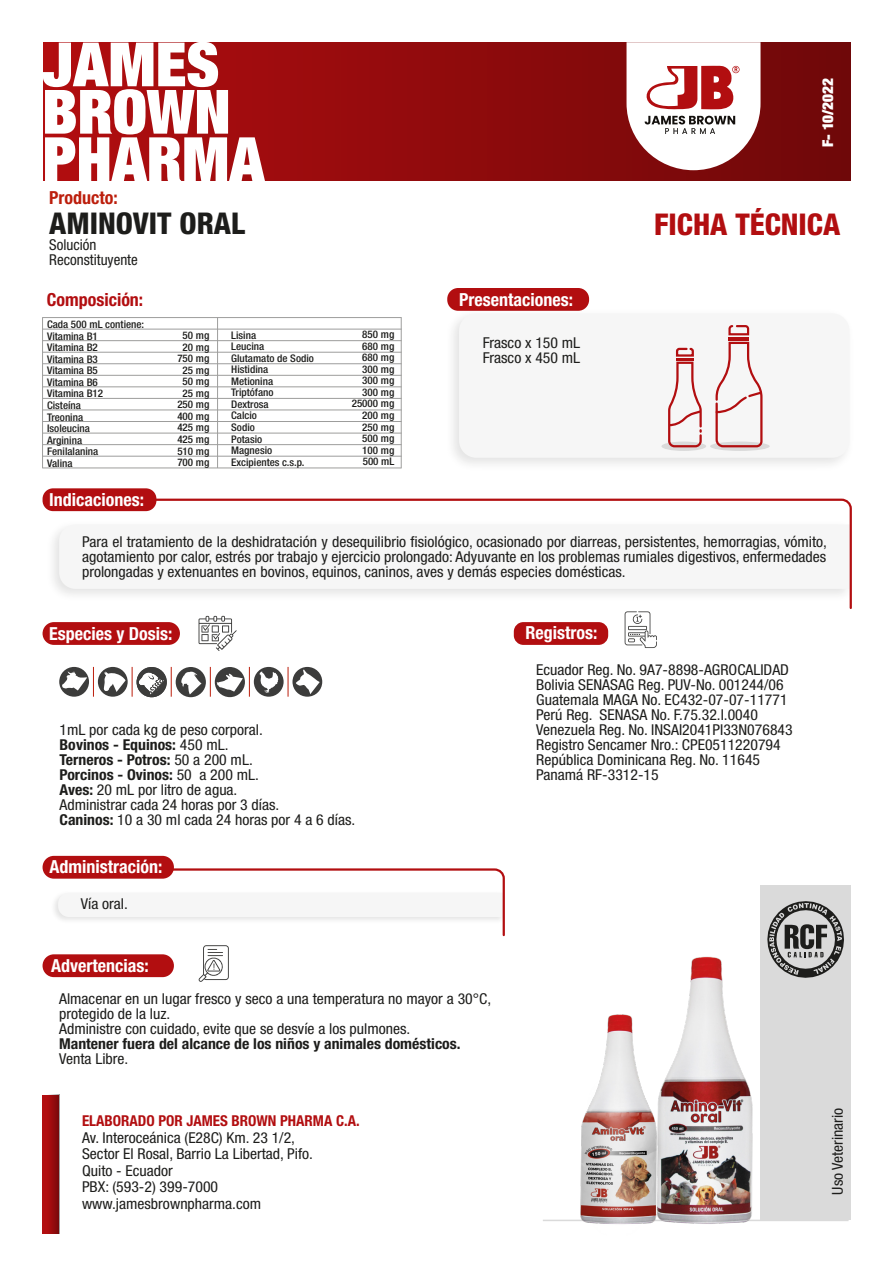
<style>
.page{position:relative;width:893px;height:1263px;background:#fff}
.page>*{position:absolute;margin:0;border:0;box-sizing:border-box;transform-origin:0 0}
.t1{font:900 condensed 61.2px/47.4px "Helvetica Neue LT Std";color:#fff}
.t2{font:800 condensed 30px "Helvetica Neue LT Std";color:#1d1d1b}
.t3{font:800 condensed 30px "Helvetica Neue LT Std";color:#b20e10}
.t4{font:700 condensed 18px "Helvetica Neue LT Std";color:#fff}
.t5{font:700 condensed 18px "Helvetica Neue LT Std";color:#b20e10}
.t6{font:700 condensed 18px "Helvetica Neue LT Std";color:#bc1e0c}
.t7{font:condensed 15px/15px "Helvetica Neue LT Std";color:#1d1d1b;scale:1.05 1}
.t8{font:700 condensed 15px "Helvetica Neue LT Std";color:#1d1d1b;scale:1.05 1}
.t9{font:700 condensed 15px "Helvetica Neue LT Std";color:#b20e10}
.t10{font:condensed 15px/15px "Helvetica Neue LT Std";color:#1d1d1b}
.t11{font:900 condensed 15px "Helvetica Neue LT Std";color:#fff}
.t12{font:500 condensed 10.5px/11.6px "Helvetica Neue LT Std";color:#1d1d1b;scale:1.05 1}
.s1{font-weight:700}
</style>
<div class="page">
<div style="left:761px;top:885px;width:90px;height:335px;background:#dadada"></div>
<svg style="left:767px;top:901px;width:77px;height:77px"></svg>
<div style="left:43px;top:488px;width:113px;height:23px;background:#b20e10;border-radius:11px"></div>
<div style="left:43px;top:622px;width:137px;height:23px;background:#b20e10;border-radius:11px"></div>
<div style="left:514px;top:622px;width:94px;height:23px;background:#b20e10;border-radius:10px"></div>
<div style="left:43px;top:856px;width:131px;height:23px;background:#b20e10;border-radius:11px"></div>
<div style="left:43px;top:954px;width:131px;height:23px;background:#b20e10;border-radius:11px"></div>
<div style="left:447px;top:288px;width:142px;height:23px;background:#b20e10;border-radius:11px"></div>
<img style="left:448px;top:305px;width:397px;height:159px">
<div style="left:459px;top:313px;width:390px;height:145px;background:#f6f6f6;border-radius:17px"></div>
<div style="left:59px;top:524px;width:93px;height:65px;background:#f6f6f6"></div>
<hr style="left:43px;top:329px;width:359px;height:1px;background:#9d9d9c">
<hr style="left:42px;top:317px;width:360px;height:1px;background:#9d9d9c">
<hr style="left:43px;top:340px;width:359px;height:1px;background:#9d9d9c">
<hr style="left:43px;top:352px;width:359px;height:1px;background:#9d9d9c">
<hr style="left:43px;top:363px;width:359px;height:1px;background:#9d9d9c">
<hr style="left:43px;top:375px;width:359px;height:1px;background:#9d9d9c">
<hr style="left:43px;top:386px;width:359px;height:1px;background:#9d9d9c">
<hr style="left:43px;top:398px;width:359px;height:1px;background:#9d9d9c">
<hr style="left:43px;top:410px;width:359px;height:1px;background:#9d9d9c">
<hr style="left:43px;top:421px;width:359px;height:1px;background:#9d9d9c">
<hr style="left:43px;top:456px;width:359px;height:1px;background:#9d9d9c">
<hr style="left:42px;top:468px;width:359px;height:1px;background:#9d9d9c">
<hr style="left:43px;top:444px;width:359px;height:1px;background:#9d9d9c">
<hr style="left:43px;top:433px;width:359px;height:1px;background:#9d9d9c">
<hr style="left:93px;top:667px;width:1px;height:30px;background:#bc1e0c">
<hr style="left:132px;top:667px;width:1px;height:30px;background:#bc1e0c">
<hr style="left:171px;top:667px;width:1px;height:30px;background:#bc1e0c">
<hr style="left:210px;top:667px;width:1px;height:30px;background:#bc1e0c">
<hr style="left:249px;top:667px;width:1px;height:30px;background:#bc1e0c">
<hr style="left:288px;top:667px;width:1px;height:30px;background:#bc1e0c">
<svg style="left:59px;top:667px;width:30px;height:30px"></svg>
<svg style="left:98px;top:667px;width:30px;height:30px"></svg>
<svg style="left:254px;top:667px;width:30px;height:30px"></svg>
<svg style="left:292px;top:667px;width:30px;height:30px"></svg>
<hr style="left:217px;top:318px;width:1px;height:150px;background:#9d9d9c">
<hr style="left:42px;top:318px;width:1px;height:150px;background:#9d9d9c">
<hr style="left:401px;top:318px;width:1px;height:150px;background:#9d9d9c">
<hr style="left:543px;top:1220px;width:306px;height:1px;background:#dadada">
<img style="left:656px;top:943px;width:150px;height:281px">
<div style="left:43px;top:43px;width:807px;height:138px;background:linear-gradient(to right,#b20e10,#6f0809)"></div>
<svg style="left:626px;top:42px;width:134px;height:128px"></svg>
<svg style="left:137px;top:667px;width:30px;height:30px"></svg>
<svg style="left:176px;top:667px;width:30px;height:30px"></svg>
<svg style="left:215px;top:667px;width:30px;height:30px"></svg>
<svg style="left:152px;top:497px;width:700px;height:112px"></svg>
<svg style="left:58px;top:867px;width:447px;height:70px"></svg>
<div style="left:43px;top:1095px;width:16px;height:138px;background:#b20e10"></div>
<svg style="left:49px;top:1095px;width:10px;height:138px"></svg>
<svg style="left:199px;top:616px;width:38px;height:35px"></svg>
<svg style="left:625px;top:611px;width:32px;height:37px"></svg>
<svg style="left:199px;top:945px;width:30px;height:37px"></svg>
<div style="left:710px;top:442px;width:60px;height:9px;background:#dadada;border-radius:50%"></div>
<div style="left:661px;top:442px;width:45px;height:9px;background:#dadada;border-radius:50%"></div>
<svg style="left:668px;top:347px;width:34px;height:101px"></svg>
<svg style="left:715px;top:325px;width:49px;height:123px"></svg>
<img style="left:580px;top:1014px;width:76px;height:210px">
<h1 class="t1" style="left:43px;top:39px;width:223px">JAMES<br>BROWN<br>PHARMA</h1>
<p class="t6" style="left:49px;top:187px;width:70px">Producto:</p>
<h2 class="t2" style="left:49px;top:204px;width:197px">AMINOVIT ORAL</h2>
<p class="t10" style="left:49px;top:237px;width:90px">Solución<br>Reconstituyente</p>
<p class="t5" style="left:47px;top:289px;width:98px">Composición:</p>
<p class="t12" style="left:47px;top:318px;width:94px">Cada 500 mL contiene:<br>Vitamina B1<br>Vitamina B2<br>Vitamina B3<br>Vitamina B5<br>Vitamina B6<br>Vitamina B12<br>Cisteína<br>Treonina<br>Isoleucina<br>Arginina<br>Fenilalanina<br>Valina</p>
<p class="t4" style="left:49px;top:488px;width:96px">Indicaciones:</p>
<p class="t12" style="left:177px;top:329px;width:32px;text-align:center">50 mg<br>20 mg<br>750 mg<br>25 mg<br>50 mg<br>25 mg<br>250 mg<br>400 mg<br>425 mg<br>425 mg<br>510 mg<br>700 mg</p>
<p class="t12" style="left:352px;top:328px;width:42px;text-align:right">850 mg<br>680 mg<br>680 mg<br>300 mg<br>300 mg<br>300 mg<br>25000 mg<br>200 mg<br>250 mg<br>500 mg<br>100 mg<br>500 mL</p>
<p class="t12" style="left:231px;top:329px;width:80px">Lisina<br>Leucina<br>Glutamato de Sodio<br>Histidina<br>Metionina<br>Triptófano<br>Dextrosa<br>Calcio<br>Sodio<br>Potasio<br>Magnesio<br>Excipientes c.s.p.</p>
<p class="t4" style="left:459px;top:289px;width:115px">Presentaciones:</p>
<p class="t7" style="left:483px;top:335px;width:94px">Frasco x 150 mL<br>Frasco x 450 mL</p>
<p class="t11" style="left:818px;top:147px;width:70px;rotate:-90deg">F- 10/2022</p>
<h2 class="t3" style="left:654px;top:205px;width:188px">FICHA TÉCNICA</h2>
<p class="t7" style="left:82px;top:534px;width:711px;text-align:justify">Para el tratamiento de la deshidratación y desequilibrio fisiológico, ocasionado por diarreas, persistentes, hemorragias, vómito, agotamiento por calor, estrés por trabajo y ejercicio prolongado: Adyuvante en los problemas rumiales digestivos, enfermedades prolongadas y extenuantes en bovinos, equinos, caninos, aves y demás especies domésticas.</p>
<p class="t4" style="left:49px;top:622px;width:125px">Especies y Dosis:</p>
<p class="t7" style="left:60px;top:722px;width:283px">1mL por cada kg de peso corporal.<br><span class="s1">Bovinos - Equinos:</span> 450 mL.<br><span class="s1">Terneros - Potros:</span> 50 a 200 mL.<br><span class="s1">Porcinos - Ovinos:</span> 50 a 200 mL.<br><span class="s1">Aves:</span> 20 mL por litro de agua.<br>Administrar cada 24 horas por 3 días.<br><span class="s1">Caninos:</span> 10 a 30 ml cada 24 horas por 4 a 6 días.</p>
<p class="t4" style="left:50px;top:856px;width:114px">Administración:</p>
<p class="t7" style="left:81px;top:896px;width:46px">Vía oral.</p>
<p class="t4" style="left:51px;top:954px;width:99px">Advertencias:</p>
<p class="t7" style="left:59px;top:991px;width:413px">Almacenar en un lugar fresco y seco a una temperatura no mayor a 30°C, protegido de la luz.<br>Administre con cuidado, evite que se desvíe a los pulmones.</p>
<p class="t8" style="left:59px;top:1034px;width:384px">Mantener fuera del alcance de los niños y animales domésticos.</p>
<p class="t7" style="left:59px;top:1051px;width:67px">Venta Libre.</p>
<p class="t9" style="left:82px;top:1112px;width:279px">ELABORADO POR JAMES BROWN PHARMA C.A.</p>
<p class="t7" style="left:82px;top:1129px;width:221px;line-height:16.5px">Av. Interoceánica (E28C) Km. 23 1/2,<br>Sector El Rosal, Barrio La Libertad, Pifo.<br>Quito - Ecuador<br>PBX: (593-2) 399-7000 www.jamesbrownpharma.com</p>
<p class="t4" style="left:525px;top:622px;width:73px">Registros:</p>
<p class="t7" style="left:536px;top:662px;width:246px">Ecuador Reg. No. 9A7-8898-AGROCALIDAD Bolivia SENASAG Reg. PUV-No. 001244/06<br>Guatemala MAGA No. EC432-07-07-11771<br>Perú Reg. SENASA No. F.75.32.I.0040<br>Venezuela Reg. No. INSAI2041PI33N076843<br>Registro Sencamer Nro.: CPE0511220794<br>República Dominicana Reg. No. 11645<br>Panamá RF-3312-15</p>
<p class="t7" style="left:830px;top:1195px;width:84px;rotate:-90deg">Uso Veterinario</p>
</div>
